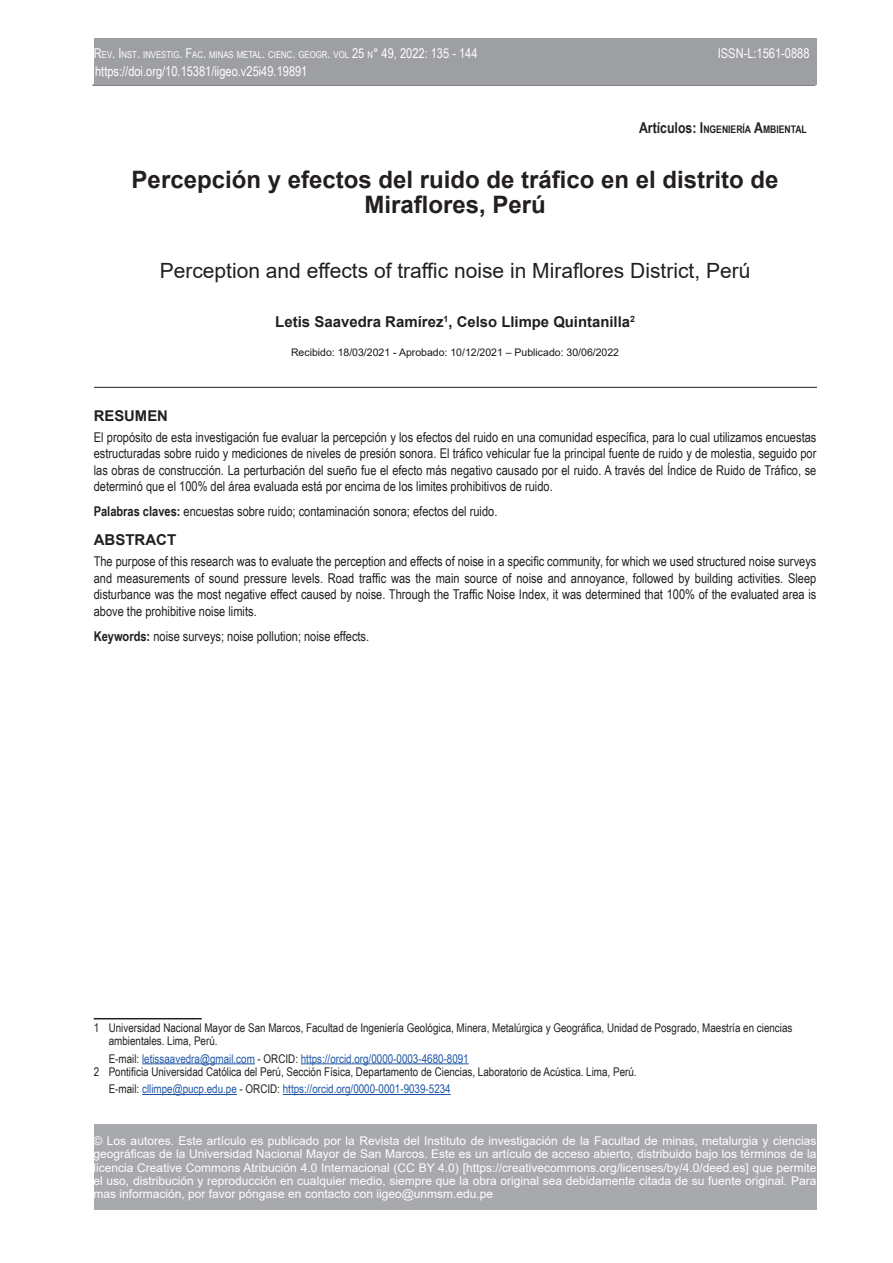
<style>
.page{position:relative;width:893px;height:1263px;background:#fff}
.page>*{position:absolute;margin:0;border:0;box-sizing:border-box;transform-origin:0 0}
.t1{font:700 24px/25.5px "Arial";color:#231f20;text-align:center}
.t2{font:21px "Arial";color:#231f20}
.t3{font:700 15px "Arial";color:#231f20}
.t4{font:700 14.85px "Arial";color:#231f20}
.t5{font:13.5px/16.5px "Arial Narrow";color:#231f20;text-align:justify}
.t6{font:13.5px "Arial Narrow";color:#fff}
.t7{font:13.5px "Arial Narrow";color:#fff}
.t8{font:12px/13.2px "Arial";color:#fff;text-align:justify}
.t9{font:12px/13.2px "Arial Narrow";color:#231f20}
.t10{font:12px "Arial Narrow";color:#1e56a6}
.t11{font:10.5px "Arial";color:#15181c}
.t12{font:700 10.5px "Arial Narrow";color:#231f20}
.t13{font:9.45px "Arial Narrow";color:#fff}
.s1{font-size:13.5px}
.s2{font-size:15px}
.s3{font-weight:700}
.s4{color:#1e56a6}
.s5{color:#231f20}
</style>
<div class="page">
<div style="left:94px;top:1125px;width:722px;height:85px;background:#a8a9ad"></div>
<hr style="left:92px;top:85px;width:723px;height:1px;background:#231f20">
<div style="left:94px;top:38px;width:723px;height:47px;background:#9d9fa2"></div>
<hr style="left:94px;top:1018px;width:108px;height:1px;background:#231f20">
<hr style="left:142px;top:1063px;width:113px;height:1px;background:#1e56a6">
<hr style="left:301px;top:1063px;width:168px;height:1px;background:#1e56a6">
<hr style="left:142px;top:1094px;width:95px;height:1px;background:#1e56a6">
<hr style="left:283px;top:1094px;width:168px;height:1px;background:#1e56a6">
<hr style="left:94px;top:387px;width:723px;height:1px;background:#231f20">
<p class="t13" style="left:94px;top:48px;width:385px"><span class="s1">R</span>EV<span class="s1">. I</span>NST<span class="s1">.</span> INVESTIG<span class="s1">. F</span>AC<span class="s1">.</span> MINAS METAL<span class="s1">.</span> CIENC<span class="s1">.</span> GEOGR<span class="s1">.</span> VOL <span class="s1">25</span> N<span class="s1">° 49, 2022: 135 - 144</span></p>
<p class="t7" style="left:718px;top:44px;width:93px">ISSN-L:1561-0888</p>
<p class="t6" style="left:95px;top:61px;width:214px">https://doi.org/10.15381/iigeo.v25i49.19891</p>
<p class="t12" style="left:639px;top:122px;width:169px"><span class="s2">Artículos:</span> <span class="s2">I</span>NGENIERÍA <span class="s2">A</span>MBIENTAL</p>
<h1 class="t1" style="left:132px;top:167px;width:648px">Percepción y efectos del ruido de tráfico en el distrito de<br>Miraflores, Perú</h1>
<h2 class="t2" style="left:160px;top:256px;width:592px">Perception and effects of traffic noise in Miraflores District, Perú</h2>
<p class="t4" style="left:275px;top:311px;width:361px"><span class="s2">Letis Saavedra Ramírez</span><sup>1</sup>, Celso Llimpe Quintanilla<sup>2</sup></p>
<p class="t11" style="left:291px;top:345px;width:330px">Recibido: 18/03/2021 - Aprobado: 10/12/2021 – Publicado: 30/06/2022</p>
<p class="t4" style="left:94px;top:405px;width:76px">RESUMEN</p>
<p class="t5" style="left:94px;top:428px;width:724px">El propósito de esta investigación fue evaluar la percepción y los efectos del ruido en una comunidad específica, para lo cual utilizamos encuestas estructuradas sobre ruido y mediciones de niveles de presión sonora. El tráfico vehicular fue la principal fuente de ruido y de molestia, seguido por las obras de construcción. La perturbación del sueño fue el efecto más negativo causado por el ruido. A través del Índice de Ruido de Tráfico, se determinó que el 100% del área evaluada está por encima de los limites prohibitivos de ruido.</p>
<p class="t5" style="left:94px;top:503px;width:405px"><span class="s3">Palabras claves:</span> encuestas sobre ruido; contaminación sonora; efectos del ruido.</p>
<p class="t3" style="left:94px;top:529px;width:84px">ABSTRACT</p>
<p class="t5" style="left:94px;top:553px;width:724px">The purpose of this research was to evaluate the perception and effects of noise in a specific community, for which we used structured noise surveys and measurements of sound pressure levels. Road traffic was the main source of noise and annoyance, followed by building activities. Sleep disturbance was the most negative effect caused by noise. Through the Traffic Noise Index, it was determined that 100% of the evaluated area is above the prohibitive noise limits.</p>
<p class="t5" style="left:94px;top:627px;width:277px"><span class="s3">Keywords:</span> noise surveys; noise pollution; noise effects.</p>
<p class="t9" style="left:109px;top:1021px;width:685px;text-indent:-15px">1 Universidad Nacional Mayor de San Marcos, Facultad de Ingeniería Geológica, Minera, Metalúrgica y Geográfica, Unidad de Posgrado, Maestría en ciencias ambientales. Lima, Perú.</p>
<p class="t9" style="left:94px;top:1051px;width:544px;text-indent:15px">E-mail: <span class="s4">letissaavedra@gmail.com</span> - ORCID: <span class="s4">https://orcid.org/0000-0003-4680-8091<br></span>2 Pontificia Universidad Católica del Perú, Sección Física, Departamento de Ciencias, Laboratorio de Acústica. Lima, Perú.</p>
<p class="t10" style="left:109px;top:1080px;width:343px"><span class="s5">E-mail:</span> cllimpe@pucp.edu.pe <span class="s5">- ORCID:</span> https://orcid.org/0000-0001-9039-5234</p>
<p class="t8" style="left:94px;top:1134px;width:724px">© Los autores. Este artículo es publicado por la Revista del Instituto de investigación de la Facultad de minas, metalurgia y ciencias geográficas de la Universidad Nacional Mayor de San Marcos. Este es un artículo de acceso abierto, distribuido bajo los términos de la licencia Creative Commons Atribución 4.0 Internacional (CC BY 4.0) [https://creativecommons.org/licenses/by/4.0/deed.es] que permite el uso, distribución y reproducción en cualquier medio, siempre que la obra original sea debidamente citada de su fuente original. Para mas información, por favor póngase en contacto con iigeo@unmsm.edu.pe</p>
</div>
